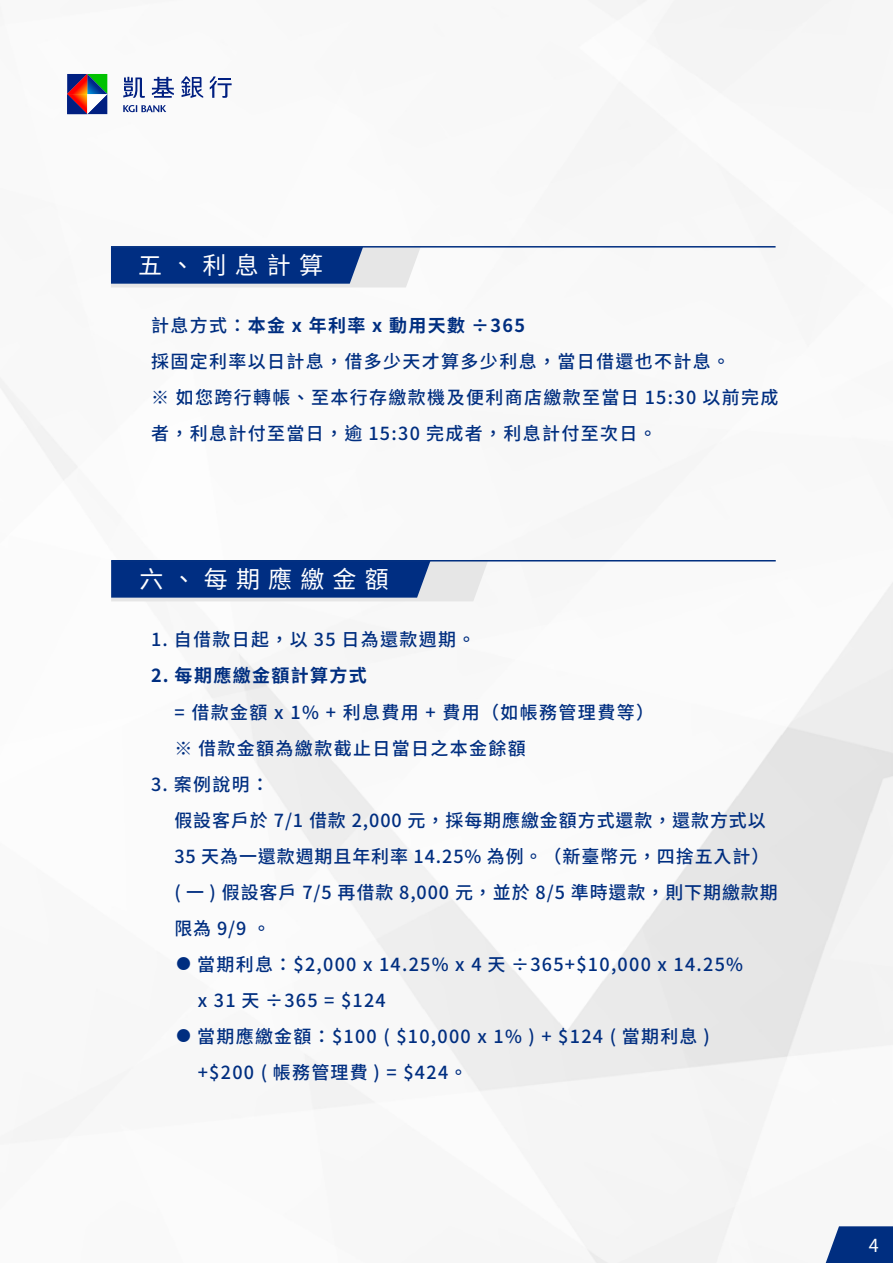
<style>
.page{position:relative;width:893px;height:1263px;background:#fff}
.page>*{position:absolute;margin:0;border:0;box-sizing:border-box;transform-origin:0 0}
.t1{font:24px "Source Han Sans TW";letter-spacing:.34em;color:#fff}
.t2{font:500 18px/36px "Source Han Sans TW";letter-spacing:.075em;color:#002e80}
.t3{font:500 18px/36px "Source Han Sans TW";letter-spacing:.05em;color:#002e80}
.t4{font:700 18px "Source Han Sans TW";letter-spacing:.075em;color:#002e80}
.t5{font:18px "Source Han Sans TW";color:#fff}
.s1{font-weight:700}
.s2{font-size:14.4px}
</style>
<div class="page">
<svg style="left:67px;top:74px;width:40px;height:40px;background:#635966"></svg>
<svg style="left:123px;top:77px;width:22px;height:21px"></svg>
<svg style="left:152px;top:77px;width:22px;height:21px"></svg>
<svg style="left:181px;top:76px;width:22px;height:22px"></svg>
<svg style="left:123px;top:105px;width:43px;height:7px"></svg>
<svg style="left:210px;top:76px;width:22px;height:22px"></svg>
<svg style="left:826px;top:1226px;width:67px;height:37px;background:#19428c"></svg>
<svg style="left:111px;top:561px;width:377px;height:40px;background:#375a9a"></svg>
<hr style="left:111px;top:560px;width:665px;height:1px;background:#002e80">
<svg style="left:111px;top:248px;width:310px;height:39px;background:#40619e"></svg>
<hr style="left:111px;top:246px;width:665px;height:2px;background:#002e80">
<h1 class="t1" style="left:138px;top:251px;width:186px">五、利息計算</h1>
<p class="t2" style="left:151px;top:308px;width:629px">計息方式：<span class="s1">本金 x 年利率 x 動用天數 ÷365<br></span>採固定利率以日計息，借多少天才算多少利息，當日借還也不計息。<br>※ 如您跨行轉帳、至本行存繳款機及便利商店繳款至當日 15:30 以前完成者，利息計付至當日，逾 15:30 完成者，利息計付至次日。</p>
<h1 class="t1" style="left:140px;top:565px;width:251px">六、每期應繳金額</h1>
<p class="t2" style="left:151px;top:622px;width:326px">1. 自借款日起，以 35 日為還款週期。</p>
<p class="t4" style="left:151px;top:666px;width:217px">2. 每期應繳金額計算方式</p>
<p class="t2" style="left:174px;top:694px;width:481px">= 借款金額 x 1% + 利息費用 + 費用（如帳務管理費等）※ 借款金額為繳款截止日當日之本金餘額</p>
<p class="t3" style="left:174px;top:766px;width:605px;text-indent:-23px">3. 案例說明：<br>假設客戶於 7/1 借款 2,000 元，採每期應繳金額方式還款，還款方式以<br>35 天為一還款週期且年利率 14.25% 為例。（新臺幣元，四捨五入計）( 一 ) 假設客戶 7/5 再借款 8,000 元，並於 8/5 準時還款，則下期繳款期限為 9/9 。</p>
<p class="t2" style="left:198px;top:946px;width:547px;text-indent:-21px"><span class="s2">●</span> 當期利息：$2,000 x 14.25% x 4 天 ÷365+$10,000 x 14.25% x 31 天 ÷365 = $124</p>
<p class="t2" style="left:198px;top:1018px;width:513px;text-indent:-21px"><span class="s2">●</span> 當期應繳金額：$100 ( $10,000 x 1% ) + $124 ( 當期利息 ) +$200 ( 帳務管理費 ) = $424。</p>
<p class="t5" style="left:869px;top:1235px;width:11px">4</p>
</div>
